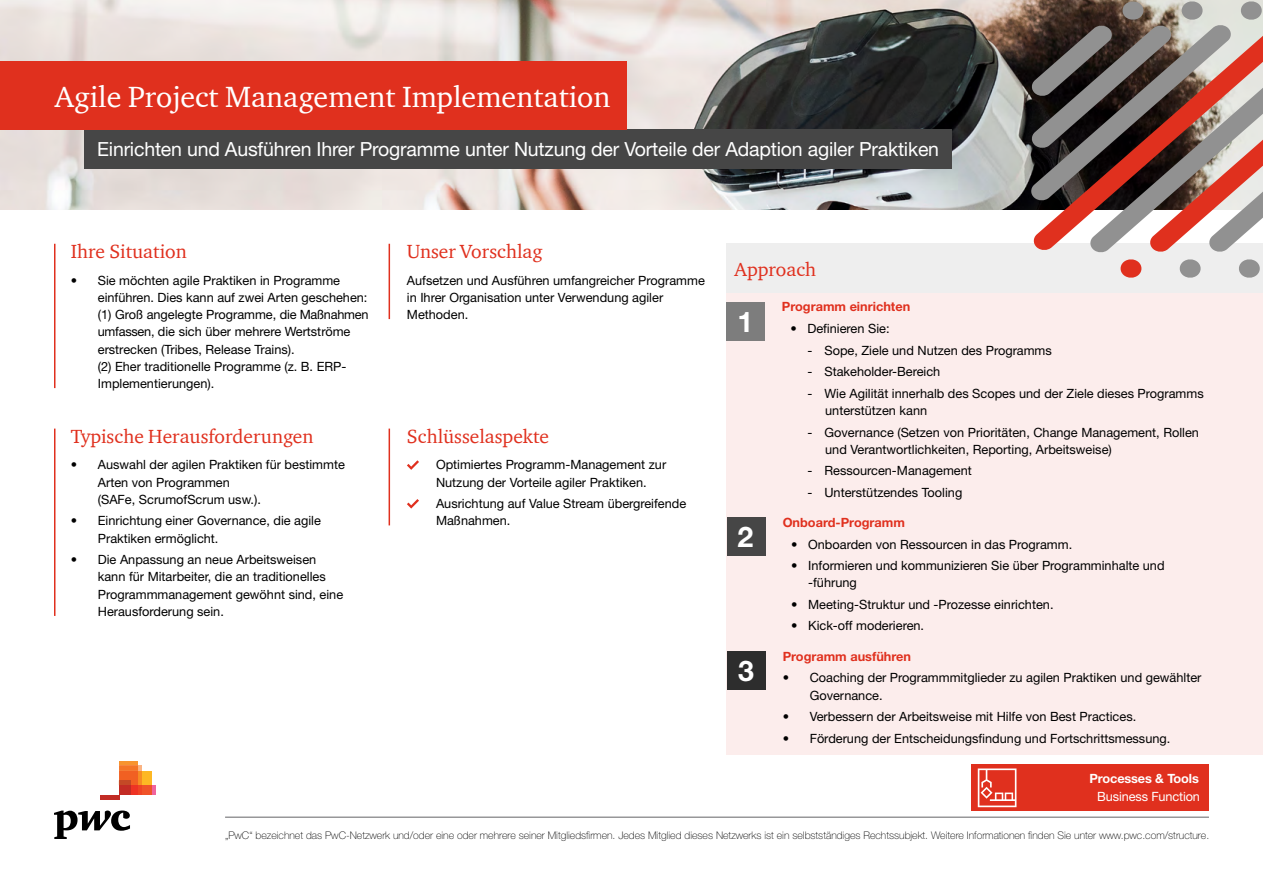
<style>
.page{position:relative;width:1263px;height:893px;background:#fff}
.page>*{position:absolute;margin:0;border:0;box-sizing:border-box;transform-origin:0 0}
.t1{font:30px "ITC Charter Com";color:#fff}
.t2{font:700 28.5px "Helvetica Neue LT Pro";color:#fff}
.t3{font:19.5px "Helvetica Neue LT Pro";letter-spacing:-.01em;color:#fff}
.t4{font:19.5px "ITC Charter Com";color:#e0301e}
.t5{font:12.75px/17.2px "Helvetica Neue LT Pro";color:#000}
.t6{font:700 12.75px "Helvetica Neue LT Pro";color:#e0301e}
.t7{font:12.75px "Helvetica Neue LT Pro";letter-spacing:-.01em;color:#fff}
.t8{font:700 12.75px "Helvetica Neue LT Pro";letter-spacing:-.01em;color:#fff}
.t9{font:100 10.5px "Helvetica Neue LT Pro";color:#000}
</style>
<div class="page">
<img style="left:0;top:0;width:1030px;height:210px">
<svg style="left:54px;top:810px;width:76px;height:29px"></svg>
<div style="left:151px;top:785px;width:5px;height:10px;background:#f0649d"></div>
<hr style="left:119px;top:761px;width:19px;height:4px;background:#f7942f">
<div style="left:142px;top:771px;width:9px;height:14px;background:#fdb824"></div>
<div style="left:142px;top:785px;width:9px;height:10px;background:#f05329"></div>
<hr style="left:138px;top:785px;width:4px;height:10px;background:#ef4425">
<svg style="left:119px;top:765px;width:23px;height:20px"></svg>
<div style="left:131px;top:785px;width:7px;height:10px;background:#ee3324"></div>
<div style="left:119px;top:780px;width:12px;height:5px;background:#c44926"></div>
<div style="left:119px;top:785px;width:12px;height:10px;background:#c32c25"></div>
<hr style="left:100px;top:795px;width:19px;height:4px;background:#c22c25">
<hr style="left:225px;top:817px;width:984px;height:1px;background:#636466">
<div style="left:84px;top:130px;width:868px;height:39px;background:#464646"></div>
<div style="left:0;top:61px;width:627px;height:69px;background:#e0301e"></div>
<div style="left:972px;top:764px;width:237px;height:47px;background:#e0301e"></div>
<svg style="left:978px;top:768px;width:38px;height:39px"></svg>
<hr style="left:389px;top:244px;width:1px;height:75px;background:#e0301e">
<svg style="left:407px;top:460px;width:12px;height:10px"></svg>
<svg style="left:407px;top:499px;width:12px;height:10px"></svg>
<hr style="left:389px;top:429px;width:1px;height:96px;background:#e0301e">
<hr style="left:54px;top:244px;width:2px;height:144px;background:#e0301e">
<hr style="left:54px;top:429px;width:2px;height:187px;background:#e0301e">
<div style="left:726px;top:283px;width:537px;height:472px;background:#fcedec"></div>
<div style="left:726px;top:302px;width:38px;height:39px;background:#7d7d7d"></div>
<div style="left:727px;top:518px;width:38px;height:38px;background:#464646"></div>
<div style="left:727px;top:651px;width:38px;height:39px;background:#2d2d2d"></div>
<div style="left:726px;top:244px;width:537px;height:49px;background:#eee"></div>
<svg style="left:1030px;top:0;width:233px;height:278px"></svg>
<h1 class="t1" style="left:55px;top:78px;width:557px">Agile Project Management Implementation</h1>
<h3 class="t3" style="left:97px;top:138px;width:843px">Einrichten und Ausführen Ihrer Programme unter Nutzung der Vorteile der Adaption agiler Praktiken</h3>
<h3 class="t4" style="left:71px;top:240px;width:117px">Ihre Situation</h3>
<p class="t5" style="left:98px;top:271px;width:272px;text-indent:-27px">• Sie möchten agile Praktiken in Programme einführen. Dies kann auf zwei Arten geschehen: (1) Groß angelegte Programme, die Maßnahmen umfassen, die sich über mehrere Wertströme erstrecken (Tribes, Release Trains).<br>(2) Eher traditionelle Programme (z. B. ERP-Implementierungen).</p>
<h3 class="t4" style="left:71px;top:424px;width:244px">Typische Herausforderungen</h3>
<p class="t5" style="left:98px;top:456px;width:249px;text-indent:-27px">• Auswahl der agilen Praktiken für bestimmte<br>Arten von Programmen<br>(SAFe, ScrumofScrum usw.).</p>
<p class="t5" style="left:98px;top:512px;width:225px;text-indent:-27px">• Einrichtung einer Governance, die agile<br>Praktiken ermöglicht.</p>
<p class="t5" style="left:98px;top:551px;width:247px;text-indent:-27px">• Die Anpassung an neue Arbeitsweisen kann für Mitarbeiter, die an traditionelles Programmmanagement gewöhnt sind, eine Herausforderung sein.</p>
<h3 class="t4" style="left:407px;top:240px;width:137px">Unser Vorschlag</h3>
<p class="t5" style="left:407px;top:271px;width:299px">Aufsetzen und Ausführen umfangreicher Programme in Ihrer Organisation unter Verwendung agiler<br>Methoden.</p>
<h3 class="t4" style="left:407px;top:424px;width:143px">Schlüsselaspekte</h3>
<p class="t5" style="left:436px;top:456px;width:232px">Optimiertes Programm-Management zur<br>Nutzung der Vorteile agiler Praktiken.</p>
<p class="t5" style="left:436px;top:495px;width:252px">Ausrichtung auf Value Stream übergreifende<br>Maßnahmen.</p>
<h3 class="t4" style="left:735px;top:257px;width:83px">Approach</h3>
<h2 class="t2" style="left:737px;top:304px;width:17px">1</h2>
<h2 class="t2" style="left:737px;top:519px;width:17px">2</h2>
<h2 class="t2" style="left:738px;top:653px;width:17px">3</h2>
<p class="t6" style="left:782px;top:299px;width:130px">Programm einrichten</p>
<p class="t5" style="left:790px;top:320px;width:101px">• Definieren Sie:</p>
<p class="t5" style="left:807px;top:341px;width:246px">- Sope, Ziele und Nutzen des Programms</p>
<p class="t5" style="left:807px;top:363px;width:134px">- Stakeholder-Bereich</p>
<p class="t5" style="left:825px;top:384px;width:380px;text-indent:-18px">- Wie Agilität innerhalb des Scopes und der Ziele dieses Programms unterstützen kann</p>
<p class="t5" style="left:825px;top:423px;width:375px;text-indent:-18px">- Governance (Setzen von Prioritäten, Change Management, Rollen und Verantwortlichkeiten, Reporting, Arbeitsweise)</p>
<p class="t5" style="left:807px;top:462px;width:166px">- Ressourcen-Management</p>
<p class="t5" style="left:807px;top:483px;width:156px">- Unterstützendes Tooling</p>
<p class="t6" style="left:783px;top:514px;width:124px">Onboard-Programm</p>
<p class="t5" style="left:791px;top:535px;width:283px">• Onboarden von Ressourcen in das Programm.</p>
<p class="t5" style="left:808px;top:557px;width:358px;text-indent:-17px">• Informieren und kommunizieren Sie über Programminhalte und -führung</p>
<p class="t5" style="left:791px;top:596px;width:264px">• Meeting-Struktur und -Prozesse einrichten.</p>
<p class="t5" style="left:791px;top:617px;width:134px">• Kick-off moderieren.</p>
<p class="t6" style="left:783px;top:648px;width:130px">Programm ausführen</p>
<p class="t5" style="left:810px;top:669px;width:393px;text-indent:-27px">• Coaching der Programmmitglieder zu agilen Praktiken und gewählter<br>Governance.</p>
<p class="t5" style="left:783px;top:708px;width:355px">• Verbessern der Arbeitsweise mit Hilfe von Best Practices.</p>
<p class="t5" style="left:783px;top:729px;width:389px">• Förderung der Entscheidungsfindung und Fortschrittsmessung.</p>
<p class="t8" style="left:1089px;top:770px;width:111px">Processes &amp; Tools</p>
<p class="t7" style="left:1097px;top:788px;width:104px">Business Function</p>
<p class="t9" style="left:225px;top:829px;width:986px">„PwC“ bezeichnet das PwC-Netzwerk und/oder eine oder mehrere seiner Mitgliedsfirmen. Jedes Mitglied dieses Netzwerks ist ein selbstständiges Rechtssubjekt. Weitere Informationen finden Sie unter www.pwc.com/structure.</p>
</div>
